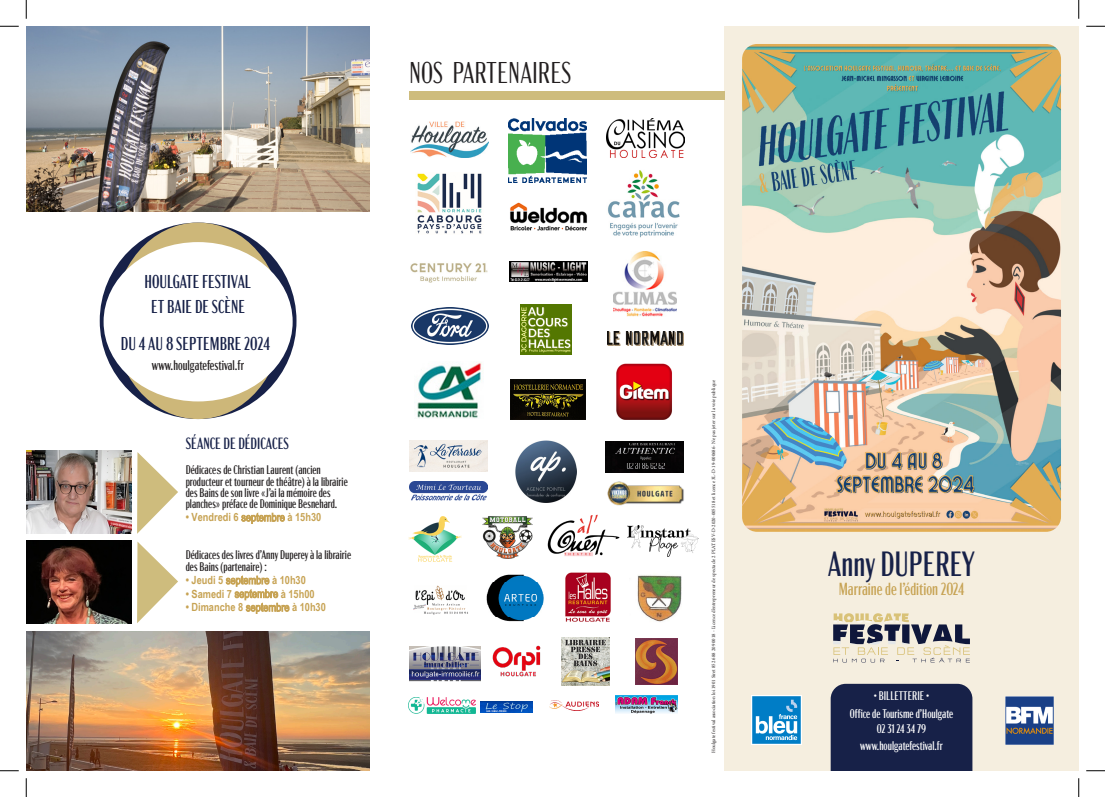
<style>
.page{position:relative;width:1105px;height:797px;background:#fff}
.page>*{position:absolute;margin:0;border:0;box-sizing:border-box;transform-origin:0 0}
.Titres_spectacles{font:extra-condensed 35px "Acme Gothic";color:#172148}
.Texte{font:300 extra-condensed 30px "Acme Gothic";color:#231f20;scale:1.04 1}
.Titres_spectacles-2{font:extra-condensed 18.62px/24.5px "Acme Gothic";color:#172148;text-align:center}
.Titres_spectacles-3{font:extra-condensed 17.5px "Acme Gothic";color:#c7a354}
.Titres_spectacles-4{font:extra-condensed 16.25px "Acme Gothic";color:#172148}
.Titres_spectacles-5{font:extra-condensed 14px "Acme Gothic";color:#231f20}
.Titres_spectacles-6{font:extra-condensed 12.5px/11.4px "Acme Gothic";color:#231f20}
.Titres_spectacles-7{font:extra-condensed 12.5px/15px "Acme Gothic";color:#fff;text-align:center}
.Titres_spectacles-8{font:700 11.25px "Arial Narrow";color:#c7a354}
.t1{font:5px "Minion Pro";color:#231f20}
.s1{font-family:"Minion Pro";font-stretch:normal;font-size:13.75px}
.s2{font-weight:400}
</style>
<div class="page">
<div style="left:724px;top:26px;width:355px;height:744px;background:#f5eedf"></div>
<img style="left:742px;top:44px;width:319px;height:488px">
<img style="left:1005px;top:696px;width:49px;height:48px">
<div style="left:409px;top:91px;width:315px;height:8px;background:#cebc7d"></div>
<svg style="left:100px;top:222px;width:196px;height:197px;fill:#172148"></svg>
<div style="left:114px;top:222px;width:168px;height:197px;background:#cdb779;border-radius:50%"></div>
<div style="left:104px;top:242px;width:189px;height:159px;background:#fff;border-radius:50%"></div>
<img style="left:26px;top:631px;width:343px;height:139px">
<img style="left:26px;top:26px;width:344px;height:185px">
<img style="left:26px;top:451px;width:106px;height:83px">
<img style="left:26px;top:540px;width:106px;height:83px">
<svg style="left:137px;top:452px;width:41px;height:82px"></svg>
<svg style="left:137px;top:541px;width:41px;height:82px"></svg>
<img style="left:606px;top:441px;width:78px;height:32px">
<img style="left:409px;top:482px;width:78px;height:19px">
<img style="left:410px;top:646px;width:70px;height:35px">
<img style="left:608px;top:331px;width:75px;height:14px">
<img style="left:410px;top:263px;width:78px;height:19px">
<img style="left:409px;top:441px;width:78px;height:31px">
<img style="left:492px;top:645px;width:49px;height:32px">
<img style="left:486px;top:574px;width:58px;height:48px">
<img style="left:616px;top:363px;width:56px;height:56px">
<img style="left:509px;top:119px;width:78px;height:63px">
<img style="left:550px;top:700px;width:48px;height:11px">
<img style="left:411px;top:121px;width:78px;height:36px">
<img style="left:417px;top:173px;width:65px;height:61px">
<img style="left:606px;top:119px;width:78px;height:38px">
<img style="left:637px;top:575px;width:45px;height:47px">
<img style="left:561px;top:637px;width:48px;height:48px">
<img style="left:409px;top:697px;width:66px;height:16px">
<img style="left:565px;top:572px;width:46px;height:50px">
<img style="left:417px;top:362px;width:65px;height:57px">
<img style="left:548px;top:515px;width:71px;height:41px">
<img style="left:608px;top:170px;width:72px;height:67px">
<img style="left:509px;top:261px;width:78px;height:21px">
<img style="left:481px;top:701px;width:52px;height:11px">
<img style="left:627px;top:525px;width:71px;height:31px">
<img style="left:515px;top:441px;width:61px;height:61px">
<img style="left:510px;top:202px;width:78px;height:29px">
<img style="left:510px;top:379px;width:76px;height:40px">
<img style="left:413px;top:585px;width:55px;height:30px">
<img style="left:636px;top:638px;width:42px;height:46px">
<img style="left:615px;top:695px;width:62px;height:18px">
<img style="left:409px;top:516px;width:52px;height:45px">
<img style="left:614px;top:251px;width:62px;height:66px">
<img style="left:482px;top:516px;width:51px;height:43px">
<div style="left:831px;top:683px;width:141px;height:87px;background:#172148"></div>
<svg style="left:833px;top:613px;width:137px;height:49px"></svg>
<svg style="left:0;top:25px;width:19px;height:2px"></svg>
<svg style="left:1086px;top:25px;width:19px;height:2px"></svg>
<svg style="left:0;top:770px;width:19px;height:1px"></svg>
<svg style="left:1086px;top:770px;width:19px;height:1px"></svg>
<svg style="left:25px;top:0;width:2px;height:19px"></svg>
<svg style="left:25px;top:778px;width:2px;height:19px"></svg>
<svg style="left:1078px;top:0;width:1px;height:19px"></svg>
<svg style="left:1078px;top:778px;width:1px;height:19px"></svg>
<img style="left:752px;top:695px;width:49px;height:50px">
<img style="left:412px;top:308px;width:76px;height:36px">
<img style="left:520px;top:304px;width:51px;height:50px">
<img style="left:607px;top:481px;width:77px;height:25px">
<p class="Texte" style="left:409px;top:51px;width:158px">NOS PARTENAIRES</p>
<p class="Titres_spectacles-2" style="left:144px;top:268px;width:108px">HOULGATE FESTIVAL<br>ET BAIE DE SCÈNE</p>
<p class="Titres_spectacles-2" style="left:121px;top:329px;width:151px">DU 4 AU 8 SEPTEMBRE 2024</p>
<p class="Titres_spectacles-5" style="left:152px;top:355px;width:94px">www.houlgatefestival.fr</p>
<p class="Titres_spectacles-4" style="left:186px;top:431px;width:105px">SÉANCE DE DÉDICACES</p>
<p class="Titres_spectacles-6" style="left:186px;top:463px;width:164px">Dédicace<span class="s1">s</span> de Christian Laurent (ancien producteur et tourneur de théâtre) à la librairie des Bains de son livre «J’ai la mémoire des planches» préface de Dominique Besnehard.</p>
<p class="Titres_spectacles-8" style="left:186px;top:509px;width:137px">• Vendredi 6 <span class="s2">septembre</span> à 15h30</p>
<p class="Titres_spectacles-6" style="left:186px;top:548px;width:167px">Dédicaces des livres d’Anny Duperey à la librairie des Bains (partenaire) :</p>
<p class="Titres_spectacles-8" style="left:186px;top:571px;width:122px">• Jeudi 5 <span class="s2">septembre</span> à 10h30</p>
<p class="Titres_spectacles-8" style="left:186px;top:585px;width:130px">• Samedi 7 <span class="s2">septembre</span> à 15h00</p>
<p class="Titres_spectacles-8" style="left:186px;top:598px;width:142px">• Dimanche 8 <span class="s2">septembre</span> à 10h30</p>
<p class="t1" style="left:710px;top:753px;width:374px;rotate:-90deg">Houlgate festival association loi 1901 Siret 852 688 209 0018 - Licence d’entrepreneur de spectacle 2 PLATESV-D-2020-005518 et licence 3L-D-19-000686- Ne pas jeter sur la voie publique</p>
<p class="Titres_spectacles" style="left:828px;top:539px;width:149px">Anny DUPEREY</p>
<p class="Titres_spectacles-3" style="left:839px;top:576px;width:127px">Marraine de l’édition 2024</p>
<p class="Titres_spectacles-7" style="left:874px;top:687px;width:57px">• BILLETTERIE •</p>
<p class="Titres_spectacles-7" style="left:850px;top:705px;width:105px">Office de Tourisme d’Houlgate<br>02 31 24 34 79</p>
<p class="Titres_spectacles-7" style="left:860px;top:737px;width:84px">www.houlgatefestival.fr</p>
</div>
